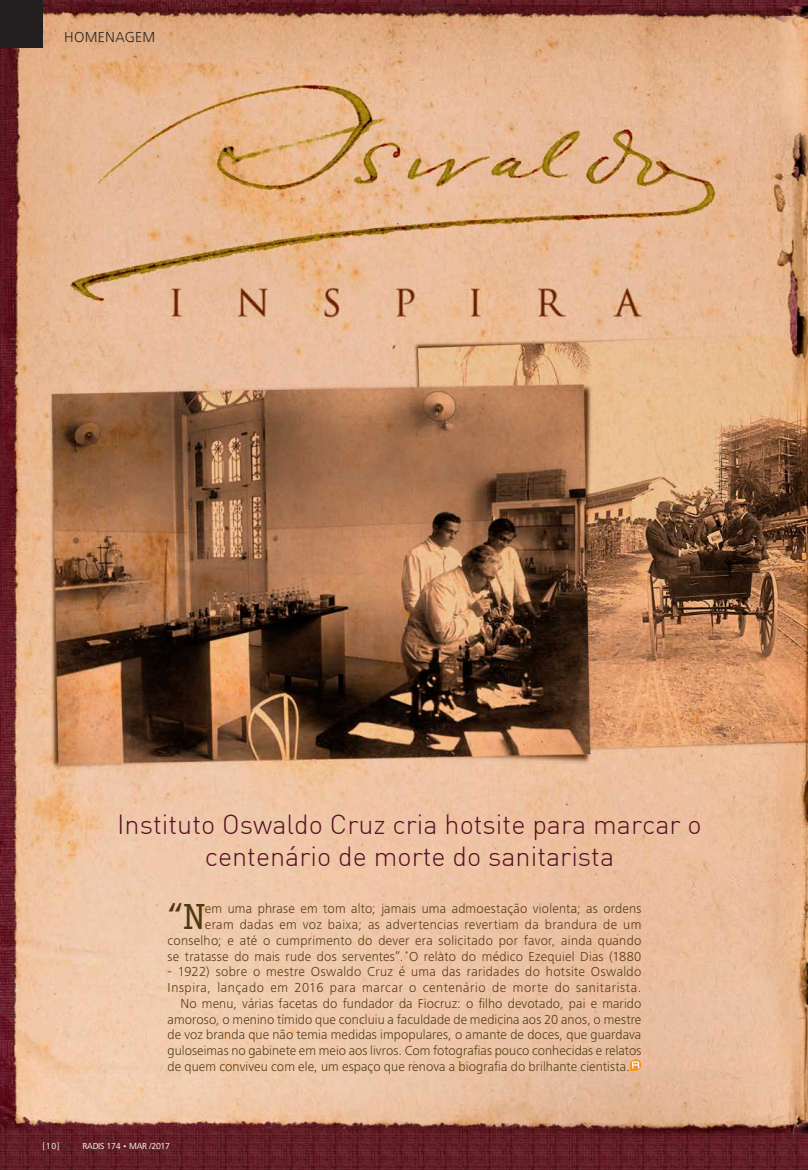
<style>
.page{position:relative;width:808px;height:1170px;background:#fff}
.page>*{position:absolute;margin:0;border:0;box-sizing:border-box;transform-origin:0 0}
.Corpo_-_Capitular_2{font:36.45px "Officina Serif Std";color:#4f380f}
.Subtítulo{font:300 27px/31.5px "DIN";color:#560f23;text-align:center}
.Chapéu{font:300 15px "Frutiger Next LT";letter-spacing:.025em;color:#231f20}
.Corpo_-_Capitular_2-2{font:300 13.5px/15.8px "Frutiger Next LT";letter-spacing:.01em;color:#4f380f;text-align:right}
.Corpo_-_Capitular_2-3{font:300 13.5px "Frutiger Next LT";letter-spacing:.04em;color:#4f380f}
.t1{font:9px "Frutiger Next LT";letter-spacing:-.03em;color:#fff}
</style>
<div class="page">
<img style="left:0;top:0;width:808px;height:1169px">
<svg style="left:630px;top:1059px;width:11px;height:11px"></svg>
<div style="left:0;top:0;width:43px;height:47px;background:#231f20"></div>
<p class="Chapéu" style="left:64px;top:29px;width:93px">HOMENAGEM</p>
<p class="Subtítulo" style="left:117px;top:808px;width:586px">Instituto Oswaldo Cruz cria hotsite para marcar o centenário de morte do sanitarista</p>
<p class="Corpo_-_Capitular_2" style="left:168px;top:895px;width:39px">“N</p>
<p class="Corpo_-_Capitular_2-2" style="left:168px;top:900px;width:475px">em uma phrase em tom alto; jamais uma admoestação violenta; as ordens<br>eram dadas em voz baixa; as advertencias revertiam da brandura de um conselho; e até o cumprimento do dever era solicitado por favor, ainda quando se tratasse do mais rude dos serventes”. O relato do médico Ezequiel Dias (1880</p>
<p class="Corpo_-_Capitular_2-2" style="left:168px;top:963px;width:475px">- 1922) sobre o mestre Oswaldo Cruz é uma das raridades do hotsite Oswaldo</p>
<p class="Corpo_-_Capitular_2-3" style="left:168px;top:980px;width:475px">Inspira, lançado em 2016 para marcar o centenário de morte do sanitarista.</p>
<p class="Corpo_-_Capitular_2-2" style="left:180px;top:995px;width:463px">No menu, várias facetas do fundador da Fiocruz: o filho devotado, pai e marido</p>
<p class="Corpo_-_Capitular_2-2" style="left:168px;top:1011px;width:475px">amoroso, o menino tímido que concluiu a faculdade de medicina aos 20 anos, o mestre</p>
<p class="Corpo_-_Capitular_2-2" style="left:168px;top:1026px;width:475px">de voz branda que não temia medidas impopulares, o amante de doces, que guardava</p>
<p class="Corpo_-_Capitular_2-2" style="left:168px;top:1042px;width:475px">guloseimas no gabinete em meio aos livros. Com fotografias pouco conhecidas e relatos</p>
<p class="Corpo_-_Capitular_2-2" style="left:168px;top:1058px;width:464px">de quem conviveu com ele, um espaço que renova a biografia do brilhante cientista.</p>
<p class="t1" style="left:43px;top:1140px;width:19px">[10]</p>
<p class="t1" style="left:83px;top:1140px;width:89px">RADIS 174 • MAR /2017</p>
</div>
